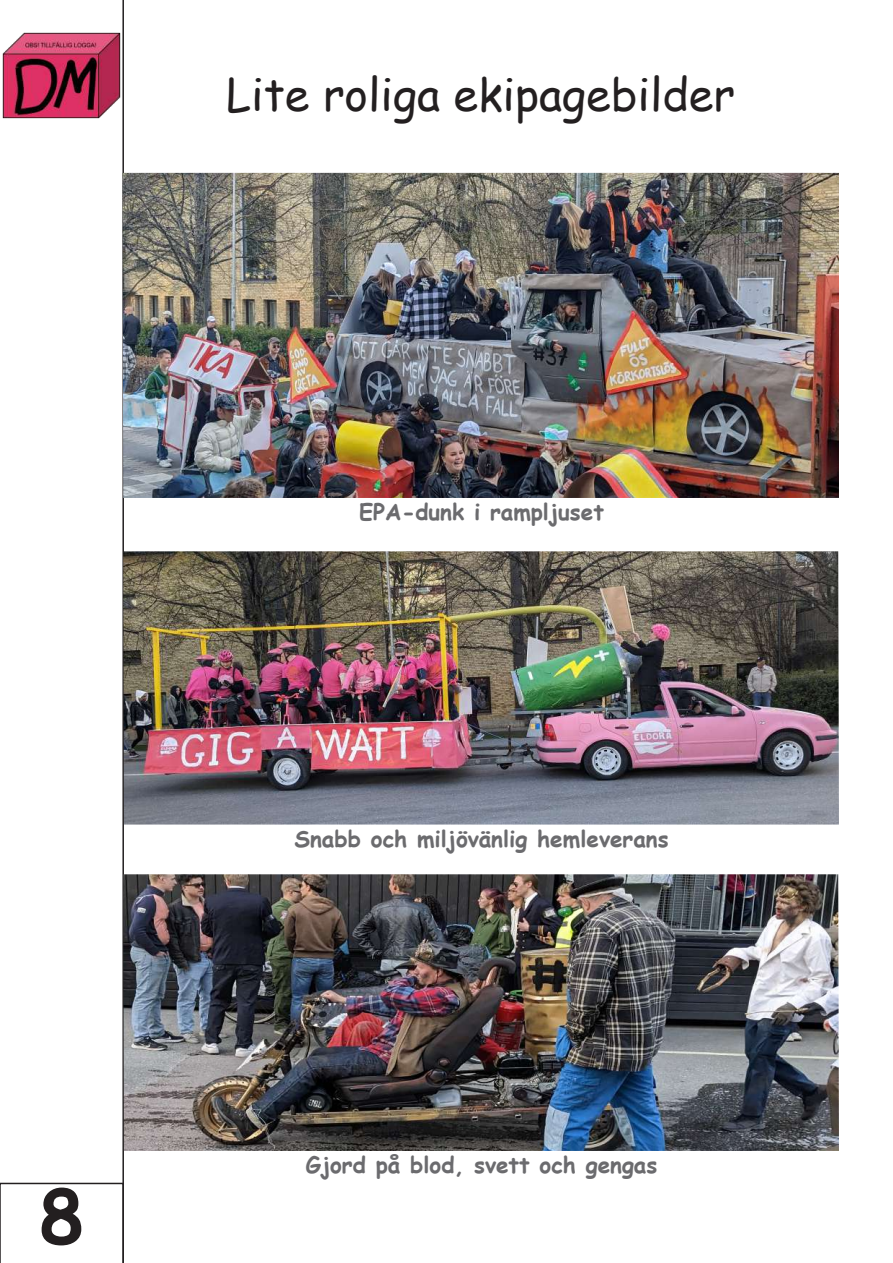
<style>
.page{position:relative;width:893px;height:1263px;background:#fff}
.page>*{position:absolute;margin:0;border:0;box-sizing:border-box;transform-origin:0 0}
.t1{font:700 75px "Comic Sans MS";color:#231f20}
.t2{font:45px "Comic Sans MS";color:#231f20}
.t3{font:700 22.5px "Comic Sans MS";color:#6b6b6e}
</style>
<div class="page">
<svg style="left:0;top:1183px;width:122px;height:80px"></svg>
<img style="left:2px;top:32px;width:119px;height:87px">
<hr style="left:122px;top:0;width:2px;height:1263px;background:#231f20">
<img style="left:122px;top:173px;width:717px;height:325px">
<img style="left:123px;top:551px;width:716px;height:273px">
<img style="left:123px;top:874px;width:716px;height:277px">
<h2 class="t2" style="left:226px;top:62px;width:510px">Lite roliga ekipagebilder</h2>
<h1 class="t1" style="left:39px;top:1161px;width:47px">8</h1>
<p class="t3" style="left:359px;top:495px;width:246px">EPA-dunk i rampljuset</p>
<p class="t3" style="left:294px;top:822px;width:376px">Snabb och miljövänlig hemleverans</p>
<p class="t3" style="left:306px;top:1148px;width:353px">Gjord på blod, svett och gengas</p>
</div>
